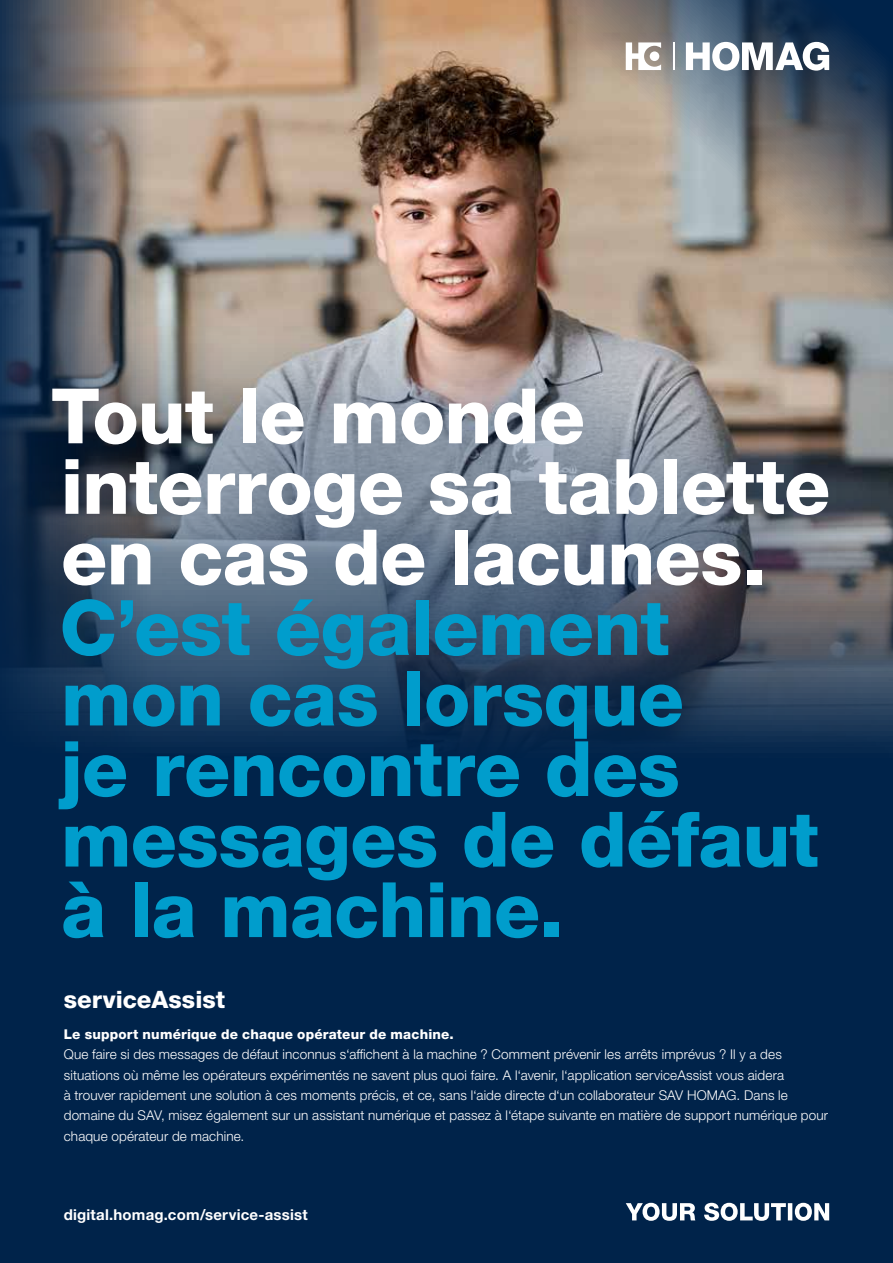
<style>
.page{position:relative;width:893px;height:1263px;background:#00234a}
.page>*{position:absolute;margin:0;border:0;box-sizing:border-box;transform-origin:0 0}
.t1{font:800 76.5px/70.5px "Helvetica Neue LTW1 G";letter-spacing:-.01em;color:#009dcc}
.t2{font:800 76.5px/70.5px "Helvetica Neue LTW1 G";letter-spacing:-.01em;color:#fff}
.t3{font:800 24px "Helvetica Neue LTW1 G";color:#fff}
.t4{font:700 15px "Helvetica Neue LTW1 G";letter-spacing:.015em;color:#fff}
.t5{font:300 13.5px/20.4px "Helvetica Neue LTW1 G";letter-spacing:.01em;color:#fff}
.t6{font:800 13.5px "Helvetica Neue LTW1 G";letter-spacing:.015em;color:#fff}
</style>
<div class="page">
<img style="left:0;top:0;width:353px;height:297px">
<svg style="left:0;top:297px;width:893px;height:450px"></svg>
<img style="left:353px;top:0;width:540px;height:417px">
<svg style="left:626px;top:1203px;width:203px;height:18px"></svg>
<svg style="left:686px;top:42px;width:143px;height:29px"></svg>
<svg style="left:626px;top:42px;width:35px;height:28px"></svg>
<hr style="left:672px;top:42px;width:2px;height:28px;background:#fff">
<h1 class="t2" style="left:51px;top:381px;width:781px">Tout le monde interroge sa tablette en cas de lacunes.</h1>
<h1 class="t1" style="left:59px;top:593px;width:761px">C’est également mon cas lorsque<br>je rencontre des messages de défaut à la machine.</h1>
<h2 class="t3" style="left:64px;top:985px;width:163px">serviceAssist</h2>
<p class="t6" style="left:64px;top:1026px;width:391px">Le support numérique de chaque opérateur de machine.</p>
<p class="t5" style="left:64px;top:1044px;width:766px">Que faire si des messages de défaut inconnus s‘affichent à la machine ? Comment prévenir les arrêts imprévus ? Il y a des situations où même les opérateurs expérimentés ne savent plus quoi faire. A l‘avenir, l‘application serviceAssist vous aidera<br>à trouver rapidement une solution à ces moments précis, et ce, sans l‘aide directe d‘un collaborateur SAV HOMAG. Dans le domaine du SAV, misez également sur un assistant numérique et passez à l‘étape suivante en matière de support numérique pour chaque opérateur de machine.</p>
<p class="t4" style="left:64px;top:1206px;width:245px">digital.homag.com/service-assist</p>
</div>
